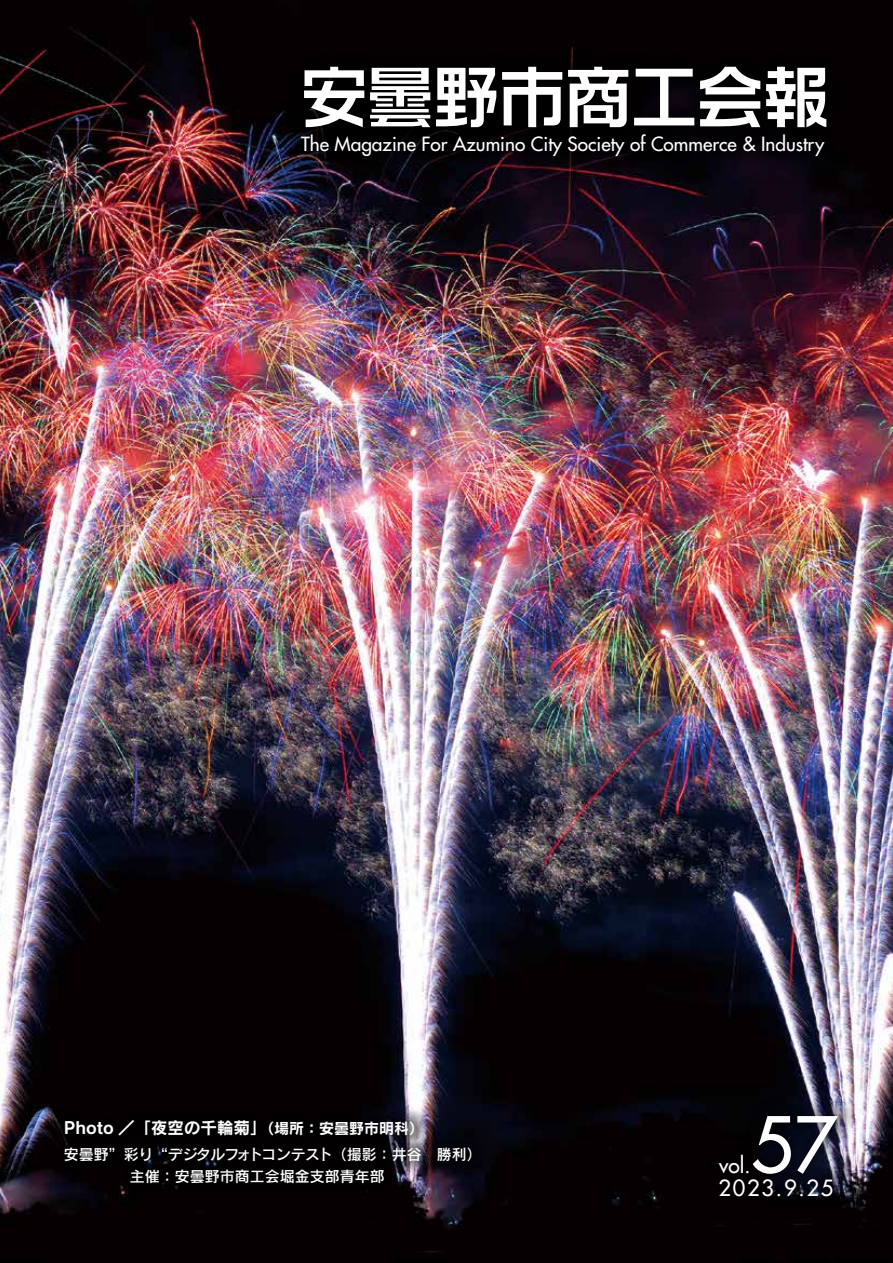
<style>
.page{position:relative;width:893px;height:1263px;background:#fff}
.page>*{position:absolute;margin:0;border:0;box-sizing:border-box;transform-origin:0 0}
.t1{font:75px "Futura";color:#fff}
.t2{font:700 66px "Logo G Std";color:#fff}
.t3{font:21.75px "Futura";letter-spacing:.08em;color:#fff}
.t4{font:21px "Futura";color:#fff}
.t5{font:19.05px "Futura";color:#fff}
.t6{font:16.5px "Rodin Pro B";color:#fff}
.t7{font:15px/22.8px "Rodin Pro DB";color:#fff}
.s1{font-size:15px}
</style>
<div class="page">
<img style="left:0;top:0;width:893px;height:1263px">
<div style="left:271px;top:36px;width:586px;height:150px;background:#000"></div>
<div style="left:702px;top:1099px;width:153px;height:115px;background:#000;opacity:.75"></div>
<svg style="left:52px;top:1107px;width:432px;height:89px;background:#0c080c"></svg>
<h2 class="t2" style="left:301px;top:51px;width:530px">安曇野市商工会報</h2>
<p class="t5" style="left:301px;top:131px;width:525px">The Magazine For Azumino City Society of Commerce &amp; Industry</p>
<p class="t6" style="left:64px;top:1116px;width:362px">Photo ／「夜空の千輪菊」<span class="s1">（場所：安曇野市明科）</span></p>
<p class="t7" style="left:130px;top:1142px;width:353px;text-indent:-66px">安曇野”彩り“デジタルフォトコンテスト（撮影：井谷　勝利）主催：安曇野市商工会堀金支部青年部</p>
<h1 class="t1" style="left:750px;top:1096px;width:88px">57</h1>
<p class="t3" style="left:719px;top:1174px;width:116px">2023.9.25</p>
<p class="t4" style="left:719px;top:1151px;width:33px">vol.</p>
</div>
